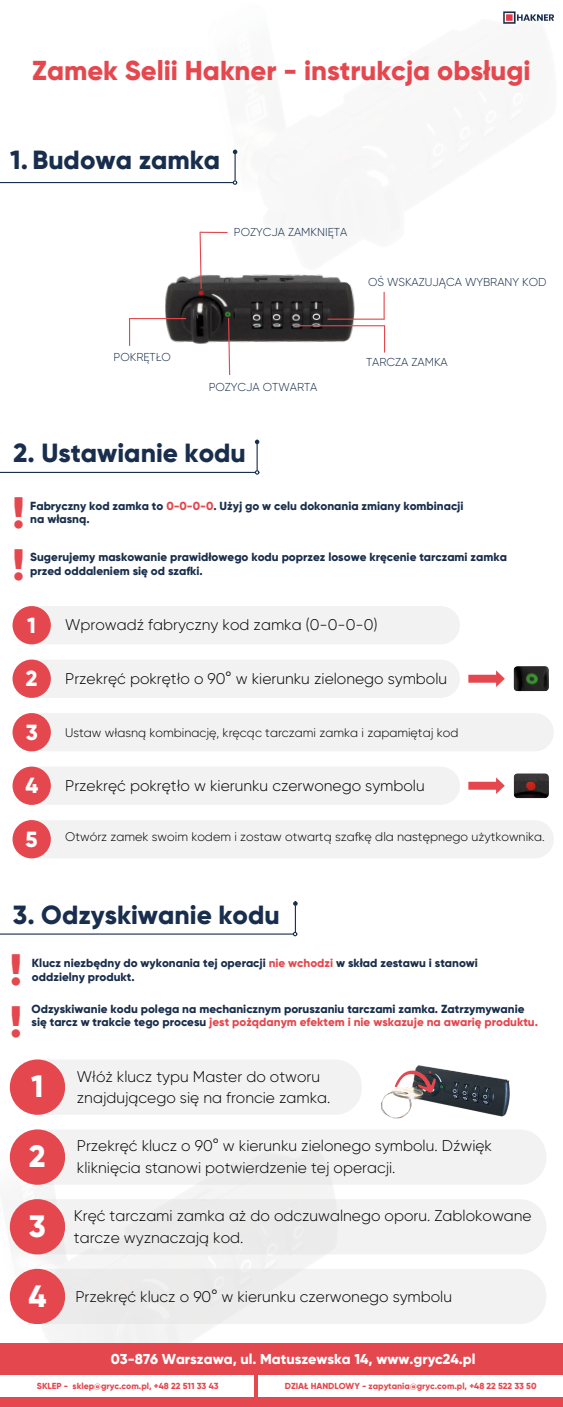
<style>
.page{position:relative;width:563px;height:1407px;background:#fff}
.page>*{position:absolute;margin:0;border:0;box-sizing:border-box;transform-origin:0 0}
.t1{font:800 43.95px "Gilroy";color:#e4484e}
.t2{font:800 30.9px "Gilroy";color:#fff}
.t3{font:800 27.38px "Gilroy";color:#e4484e}
.t4{font:800 26.25px "Gilroy";color:#192e4c}
.t5{font:800 21.9px "Gilroy";color:#fff}
.t6{font:300 15.45px/21.4px "Gilroy";color:#000}
.t7{font:800 14.33px "Gilroy";color:#fff}
.t8{font:300 12.45px "Gilroy";color:#000}
.t9{font:800 11.7px/13.5px "Gilroy";color:#192e4c}
.t10{font:300 11.48px "Gilroy";color:#192e4c}
.t11{font:800 8.77px "Gilroy";color:#e4484e}
.s1{color:#e4484e}
</style>
<div class="page">
<img style="left:8px;top:1079px;width:345px;height:264px">
<div style="left:0;top:1343px;width:562px;height:63px;background:#e4484e"></div>
<div style="left:0;top:1374px;width:253px;height:22px;background:#fff"></div>
<div style="left:258px;top:1374px;width:304px;height:22px;background:#fff"></div>
<hr style="left:0;top:182px;width:233px;height:1px;background:#192e4c">
<svg style="left:233px;top:150px;width:4px;height:35px"></svg>
<img style="left:164px;top:274px;width:192px;height:70px">
<svg style="left:227px;top:317px;width:4px;height:59px"></svg>
<svg style="left:199px;top:231px;width:30px;height:59px"></svg>
<hr style="left:129px;top:318px;width:57px;height:1px;background:#e4484e">
<svg style="left:129px;top:319px;width:1px;height:27px"></svg>
<hr style="left:327px;top:318px;width:57px;height:2px;background:#e4484e">
<svg style="left:383px;top:292px;width:1px;height:27px"></svg>
<hr style="left:297px;top:325px;width:87px;height:1px;background:#e4484e">
<svg style="left:384px;top:325px;width:1px;height:27px"></svg>
<hr style="left:0;top:472px;width:255px;height:1px;background:#192e4c">
<svg style="left:255px;top:439px;width:4px;height:35px"></svg>
<div style="left:13px;top:606px;width:447px;height:38px;background:#f2f2f2;border-radius:19px"></div>
<div style="left:13px;top:606px;width:38px;height:38px;background:#e4484e;border-radius:50%"></div>
<img style="left:513px;top:666px;width:35px;height:25px;border-radius:5px">
<svg style="left:468px;top:670px;width:36px;height:17px"></svg>
<div style="left:13px;top:659px;width:447px;height:39px;background:#f2f2f2;border-radius:19px"></div>
<div style="left:13px;top:659px;width:38px;height:39px;background:#e4484e;border-radius:50%"></div>
<div style="left:13px;top:713px;width:540px;height:38px;background:#f2f2f2;border-radius:19px"></div>
<div style="left:13px;top:713px;width:38px;height:38px;background:#e4484e;border-radius:50%"></div>
<img style="left:513px;top:773px;width:35px;height:25px">
<svg style="left:468px;top:777px;width:36px;height:17px"></svg>
<div style="left:13px;top:766px;width:447px;height:38px;background:#f2f2f2;border-radius:19px"></div>
<div style="left:13px;top:766px;width:38px;height:38px;background:#e4484e;border-radius:50%"></div>
<hr style="left:0;top:933px;width:293px;height:1px;background:#192e4c">
<svg style="left:293px;top:901px;width:4px;height:35px"></svg>
<img style="left:380px;top:1065px;width:130px;height:54px">
<svg style="left:394px;top:1069px;width:41px;height:23px"></svg>
<div style="left:13px;top:1059px;width:349px;height:55px;background:#f2f2f2;border-radius:26px"></div>
<div style="left:10px;top:1059px;width:55px;height:55px;background:#e4484e;border-radius:50%"></div>
<div style="left:13px;top:1129px;width:533px;height:55px;background:#f2f2f2;border-radius:26px"></div>
<div style="left:10px;top:1129px;width:55px;height:55px;background:#e4484e;border-radius:50%"></div>
<div style="left:10px;top:1199px;width:536px;height:55px;background:#f2f2f2;border-radius:26px"></div>
<div style="left:10px;top:1199px;width:55px;height:55px;background:#e4484e;border-radius:50%"></div>
<div style="left:13px;top:1268px;width:533px;height:55px;background:#f2f2f2;border-radius:26px"></div>
<div style="left:10px;top:1268px;width:55px;height:55px;background:#e4484e;border-radius:50%"></div>
<div style="left:13px;top:820px;width:540px;height:38px;background:#f2f2f2;border-radius:19px"></div>
<div style="left:13px;top:820px;width:38px;height:38px;background:#e4484e;border-radius:50%"></div>
<h6 class="t3" style="left:32px;top:54px;width:500px">Zamek Selii Hakner - instrukcja obsługi</h6>
<p class="t4" style="left:10px;top:144px;width:212px">1. Budowa zamka</p>
<p class="t10" style="left:234px;top:226px;width:115px">POZYCJA ZAMKNIĘTA</p>
<p class="t10" style="left:368px;top:275px;width:180px">OŚ WSKAZUJĄCA WYBRANY KOD</p>
<h4 class="t10" style="left:114px;top:350px;width:59px">POKRĘTŁO</h4>
<p class="t10" style="left:209px;top:381px;width:110px">POZYCJA OTWARTA</p>
<p class="t4" style="left:13px;top:437px;width:234px">2. Ustawianie kodu</p>
<p class="t10" style="left:366px;top:355px;width:83px">TARCZA ZAMKA</p>
<h4 class="t1" style="left:13px;top:486px;width:14px">!</h4>
<p class="t9" style="left:30px;top:499px;width:434px">Fabryczny kod zamka to <span class="s1">0-0-0-0</span>. Użyj go w celu dokonania zmiany kombinacji na własną.</p>
<h4 class="t1" style="left:13px;top:538px;width:14px">!</h4>
<p class="t9" style="left:30px;top:550px;width:478px">Sugerujemy maskowanie prawidłowego kodu poprzez losowe kręcenie tarczami zamka przed oddaleniem się od szafki.</p>
<p class="t5" style="left:27px;top:611px;width:10px">1</p>
<h5 class="t6" style="left:65px;top:614px;width:313px">Wprowadź fabryczny kod zamka (0-0-0-0)</h5>
<h5 class="t5" style="left:26px;top:665px;width:13px">2</h5>
<h1 class="t6" style="left:65px;top:668px;width:383px">Przekręć pokrętło o 90° w kierunku zielonego symbolu</h1>
<p class="t5" style="left:26px;top:718px;width:14px">3</p>
<p class="t8" style="left:65px;top:725px;width:394px">Ustaw własną kombinację, kręcąc tarczami zamka i zapamiętaj kod</p>
<h6 class="t5" style="left:25px;top:772px;width:14px">4</h6>
<p class="t6" style="left:65px;top:775px;width:361px">Przekręć pokrętło w kierunku czerwonego symbolu</p>
<h4 class="t5" style="left:26px;top:825px;width:14px">5</h4>
<p class="t8" style="left:65px;top:830px;width:481px">Otwórz zamek swoim kodem i zostaw otwartą szafkę dla następnego użytkownika.</p>
<p class="t4" style="left:13px;top:899px;width:268px">3. Odzyskiwanie kodu</p>
<p class="t1" style="left:10px;top:943px;width:14px">!</p>
<h4 class="t9" style="left:32px;top:956px;width:447px">Klucz niezbędny do wykonania tej operacji <span class="s1">nie wchodzi</span> w skład zestawu i stanowi oddzielny produkt.</h4>
<p class="t1" style="left:10px;top:995px;width:14px">!</p>
<h4 class="t9" style="left:32px;top:1001px;width:508px">Odzyskiwanie kodu polega na mechanicznym poruszaniu tarczami zamka. Zatrzymywanie się tarcz w trakcie tego procesu <span class="s1">jest pożądanym efektem i nie wskazuje na awarię produktu.</span></h4>
<h4 class="t2" style="left:31px;top:1067px;width:14px">1</h4>
<p class="t6" style="left:77px;top:1065px;width:255px">Włóż klucz typu Master do otworu znajdującego się na froncie zamka.</p>
<p class="t6" style="left:77px;top:1135px;width:416px">Przekręć klucz o 90° w kierunku zielonego symbolu. Dźwięk</p>
<p class="t2" style="left:29px;top:1137px;width:18px">2</p>
<p class="t6" style="left:77px;top:1156px;width:320px">kliknięcia stanowi potwierdzenie tej operacji.</p>
<h1 class="t6" style="left:74px;top:1205px;width:459px">Kręć tarczami zamka aż do odczuwalnego oporu. Zablokowane</h1>
<p class="t2" style="left:29px;top:1207px;width:18px">3</p>
<h1 class="t6" style="left:74px;top:1226px;width:171px">tarcze wyznaczają kod.</h1>
<p class="t2" style="left:29px;top:1276px;width:19px">4</p>
<h6 class="t6" style="left:75px;top:1285px;width:378px">Przekręć klucz o 90° w kierunku czerwonego symbolu</h6>
<p class="t7" style="left:111px;top:1349px;width:366px">03-876 Warszawa, ul. Matuszewska 14, www.gryc24.pl</p>
<h5 class="t11" style="left:37px;top:1380px;width:183px">SKLEP - sklep@gryc.com.pl, +48 22 511 33 43</h5>
<h5 class="t11" style="left:285px;top:1380px;width:253px">DZIAŁ HANDLOWY - zapytania@gryc.com.pl, +48 22 522 33 50</h5>
</div>
